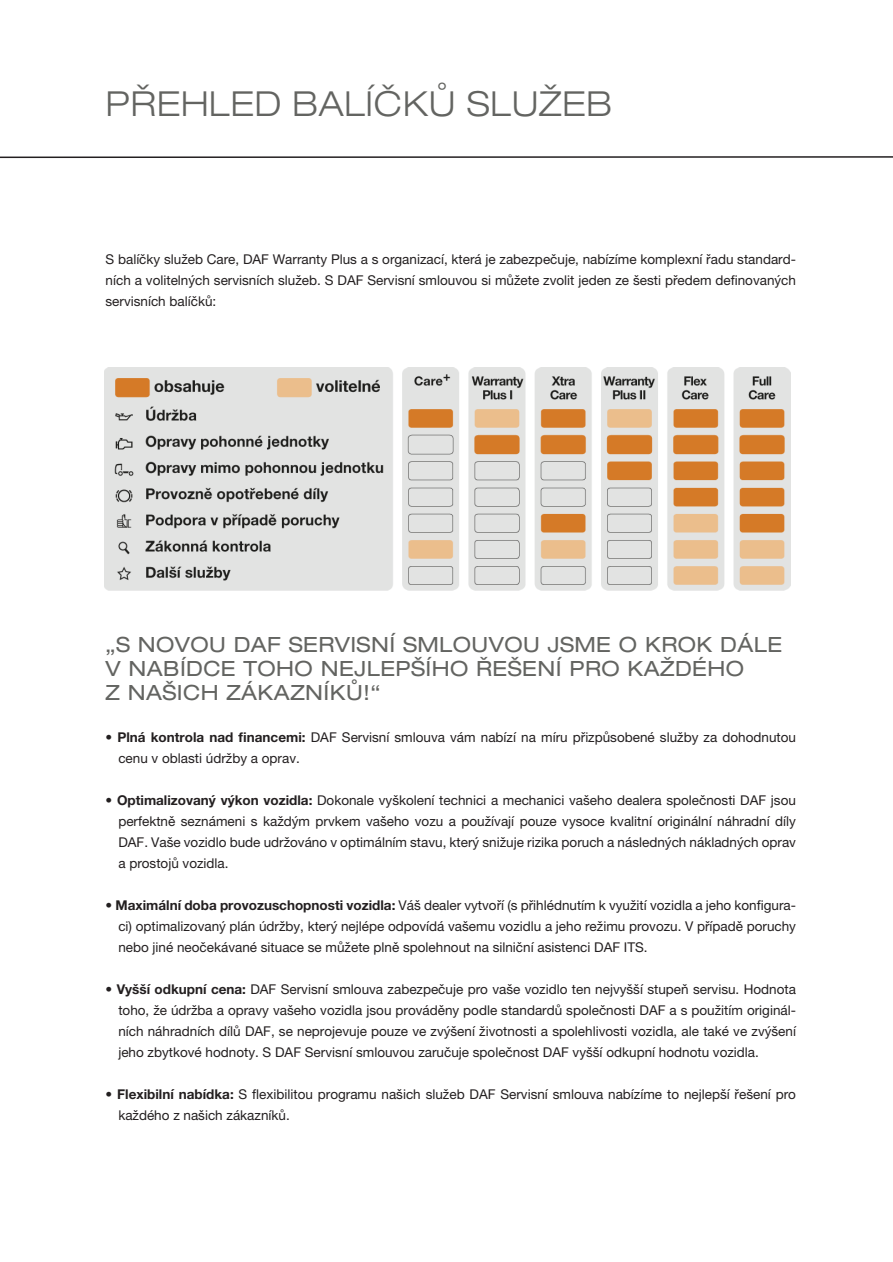
<style>
.page{position:relative;width:893px;height:1262px;background:#fff}
.page>*{position:absolute;margin:0;border:0;box-sizing:border-box;transform-origin:0 0}
.t1{font:300 expanded 34.5px "Helvetica Neue LT Pro";letter-spacing:.02em;color:#636461}
.t2{font:expanded 21px/24px "Helvetica Neue LT Pro";letter-spacing:.02em;color:#636461}
.t3{font:13.5px/21px "Helvetica Neue LT Pro";color:#231f20;text-align:justify}
.s1{font-weight:700}
</style>
<div class="page">
<svg style="left:0;top:156px;width:893px;height:3px"></svg>
<img style="left:105px;top:368px;width:685px;height:222px">
<p class="t1" style="left:106px;top:92px;width:508px">PŘEHLED BALÍČKŮ SLUŽEB</p>
<p class="t3" style="left:106px;top:250px;width:692px">S balíčky služeb Care, DAF Warranty Plus a s organizací, která je zabezpečuje, nabízíme komplexní řadu standard&shy;ních a volitelných servisních služeb. S DAF Servisní smlouvou si můžete zvolit jeden ze šesti předem definovaných servisních balíčků:</p>
<p class="t2" style="left:106px;top:635px;width:678px">„S NOVOU DAF SERVISNÍ SMLOUVOU JSME O KROK DÁLE<br>V NABÍDCE TOHO NEJLEPŠÍHO ŘEŠENÍ PRO KAŽDÉHO<br>Z NAŠICH ZÁKAZNÍKŮ!“</p>
<p class="t3" style="left:118px;top:728px;width:679px;text-indent:-13px">• <span class="s1">Plná kontrola nad financemi:</span> DAF Servisní smlouva vám nabízí na míru přizpůsobené služby za dohodnutou cenu v oblasti údržby a oprav.</p>
<p class="t3" style="left:118px;top:791px;width:679px;text-indent:-13px">• <span class="s1">Optimalizovaný výkon vozidla:</span> Dokonale vyškolení technici a mechanici vašeho dealera společnosti DAF jsou perfektně seznámeni s každým prvkem vašeho vozu a používají pouze vysoce kvalitní originální náhradní díly DAF. Vaše vozidlo bude udržováno v optimálním stavu, který snižuje rizika poruch a následných nákladných oprav a prostojů vozidla.</p>
<p class="t3" style="left:118px;top:896px;width:679px;text-indent:-13px">• <span class="s1">Maximální doba provozuschopnosti vozidla:</span> Váš dealer vytvoří (s přihlédnutím k využití vozidla a jeho konfigura&shy;ci) optimalizovaný plán údržby, který nejlépe odpovídá vašemu vozidlu a jeho režimu provozu. V případě poruchy nebo jiné neočekávané situace se můžete plně spolehnout na silniční asistenci DAF ITS.</p>
<p class="t3" style="left:118px;top:980px;width:679px;text-indent:-13px">• <span class="s1">Vyšší odkupní cena:</span> DAF Servisní smlouva zabezpečuje pro vaše vozidlo ten nejvyšší stupeň servisu. Hodnota toho, že údržba a opravy vašeho vozidla jsou prováděny podle standardů společnosti DAF a s použitím originál&shy;ních náhradních dílů DAF, se neprojevuje pouze ve zvýšení životnosti a spolehlivosti vozidla, ale také ve zvýšení jeho zbytkové hodnoty. S DAF Servisní smlouvou zaručuje společnost DAF vyšší odkupní hodnotu vozidla.</p>
<p class="t3" style="left:118px;top:1085px;width:679px;text-indent:-13px">• <span class="s1">Flexibilní nabídka:</span> S flexibilitou programu našich služeb DAF Servisní smlouva nabízíme to nejlepší řešení pro každého z našich zákazníků.</p>
</div>
